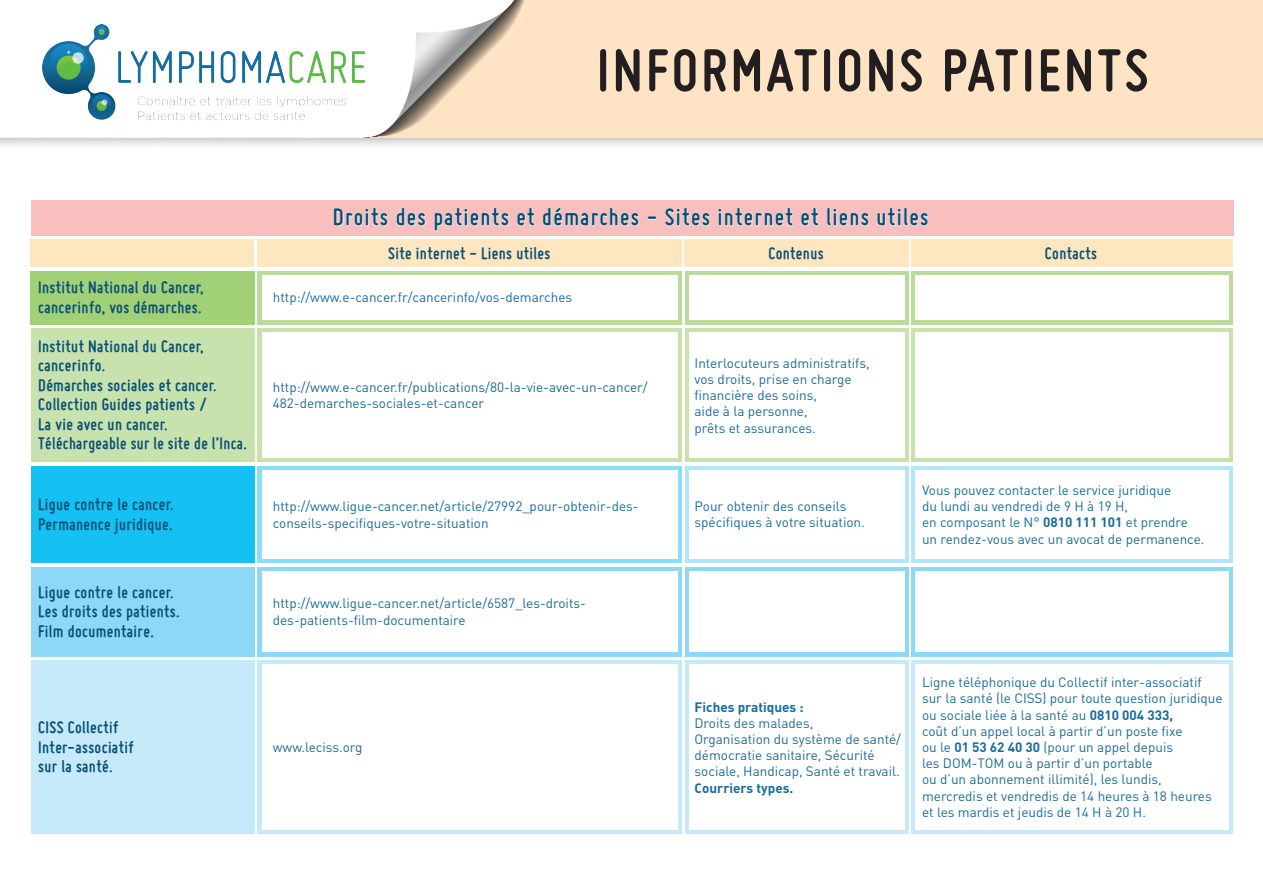
<style>
.page{position:relative;width:1263px;height:893px;background:#fff}
.page>*{position:absolute;margin:0;border:0;box-sizing:border-box;transform-origin:0 0}
.t1{font:700 63px "Miso";letter-spacing:.05em;color:#231f20}
.t2{font:700 25.5px "Miso";letter-spacing:.05em;color:#085076}
.t3{font:700 18px/19.5px "Miso";letter-spacing:.02em;color:#085076}
.t4{font:13.5px/16.2px "DIN";color:#186d9c}
.s1{font-weight:700}
</style>
<div class="page">
<div style="left:258px;top:239px;width:424px;height:27px;background:#fee7bf"></div>
<div style="left:684px;top:239px;width:224px;height:27px;background:#fee7bf"></div>
<div style="left:911px;top:239px;width:322px;height:27px;background:#fee7bf"></div>
<div style="left:31px;top:466px;width:223px;height:97px;background:#15c0f2"></div>
<div style="left:31px;top:567px;width:223px;height:89px;background:#8dd7f7"></div>
<div style="left:257px;top:567px;width:425px;height:89px;background:#8dd7f7"></div>
<div style="left:685px;top:567px;width:223px;height:89px;background:#8dd7f7"></div>
<div style="left:911px;top:567px;width:322px;height:89px;background:#8dd7f7"></div>
<div style="left:31px;top:660px;width:223px;height:174px;background:#c6eafa"></div>
<div style="left:257px;top:660px;width:425px;height:174px;background:#c6eafa"></div>
<svg style="left:685px;top:660px;width:223px;height:174px;fill:#c6eafa"></svg>
<div style="left:911px;top:660px;width:322px;height:174px;background:#c6eafa"></div>
<div style="left:30px;top:271px;width:224px;height:53px;background:#a1d076"></div>
<div style="left:257px;top:271px;width:425px;height:53px;background:#badb9b"></div>
<div style="left:685px;top:271px;width:223px;height:53px;background:#badb9b"></div>
<div style="left:911px;top:271px;width:322px;height:53px;background:#badb9b"></div>
<div style="left:31px;top:329px;width:223px;height:133px;background:#c8e2ae"></div>
<svg style="left:257px;top:329px;width:425px;height:133px;fill:#c8e2ae"></svg>
<div style="left:685px;top:329px;width:223px;height:133px;background:linear-gradient(to right,#c8e2ae,#c8e2ae)"></div>
<svg style="left:911px;top:329px;width:322px;height:133px;fill:#c8e2ae"></svg>
<div style="left:31px;top:200px;width:1202px;height:36px;background:#f9bebe"></div>
<div style="left:30px;top:239px;width:224px;height:27px;background:#fee7bf"></div>
<svg style="left:257px;top:466px;width:976px;height:97px;fill:#b4e6fa"></svg>
<div style="left:262px;top:275px;width:415px;height:45px;background:#fff"></div>
<div style="left:689px;top:275px;width:215px;height:45px;background:#fff"></div>
<div style="left:916px;top:275px;width:313px;height:45px;background:#fff"></div>
<div style="left:262px;top:333px;width:415px;height:125px;background:#fff"></div>
<div style="left:689px;top:333px;width:215px;height:125px;background:#fff"></div>
<div style="left:916px;top:333px;width:313px;height:125px;background:#fff"></div>
<div style="left:262px;top:470px;width:415px;height:89px;background:#fff"></div>
<div style="left:689px;top:470px;width:215px;height:89px;background:#fff"></div>
<div style="left:916px;top:470px;width:313px;height:89px;background:#fff"></div>
<div style="left:262px;top:571px;width:415px;height:81px;background:#fff"></div>
<div style="left:689px;top:571px;width:215px;height:81px;background:#fff"></div>
<div style="left:916px;top:571px;width:313px;height:81px;background:#fff"></div>
<div style="left:262px;top:665px;width:415px;height:165px;background:#fff"></div>
<div style="left:689px;top:665px;width:215px;height:165px;background:#fff"></div>
<div style="left:916px;top:665px;width:313px;height:165px;background:#fff"></div>
<svg style="left:334px;top:216px;width:53px;height:10px"></svg>
<svg style="left:397px;top:216px;width:28px;height:10px"></svg>
<svg style="left:435px;top:208px;width:73px;height:23px"></svg>
<svg style="left:518px;top:208px;width:16px;height:18px"></svg>
<svg style="left:543px;top:208px;width:95px;height:18px"></svg>
<svg style="left:648px;top:217px;width:8px;height:2px"></svg>
<svg style="left:665px;top:208px;width:44px;height:18px"></svg>
<svg style="left:719px;top:208px;width:74px;height:18px"></svg>
<svg style="left:801px;top:208px;width:17px;height:18px"></svg>
<svg style="left:827px;top:208px;width:41px;height:18px"></svg>
<svg style="left:878px;top:208px;width:50px;height:18px"></svg>
<div style="left:0;top:0;width:1263px;height:150px;background:#231f20;opacity:.3"></div>
<div style="left:0;top:0;width:1263px;height:137px;background:#fee3c4"></div>
<svg style="left:453px;top:0;width:71px;height:88px"></svg>
<svg style="left:0;top:0;width:453px;height:216px;fill:#fff"></svg>
<img style="left:43px;top:24px;width:321px;height:99px">
<p class="t1" style="left:597px;top:35px;width:553px">INFORMATIONS PATIENTS</p>
<p class="t2" style="left:333px;top:203px;width:597px">Droits des patients et démarches - Sites internet et liens utiles</p>
<p class="t3" style="left:388px;top:243px;width:164px">Site internet - Liens utiles</p>
<p class="t3" style="left:768px;top:243px;width:57px">Contenus</p>
<p class="t3" style="left:1045px;top:243px;width:54px">Contacts</p>
<p class="t3" style="left:38px;top:278px;width:167px">Institut National du Cancer, cancerinfo, vos démarches.</p>
<p class="t4" style="left:273px;top:289px;width:301px">http://www.e-cancer.fr/cancerinfo/vos-demarches</p>
<p class="t3" style="left:38px;top:336px;width:210px">Institut National du Cancer, cancerinfo.<br>Démarches sociales et cancer.<br>Collection Guides patients /<br>La vie avec un cancer.<br>Téléchargeable sur le site de l’Inca.</p>
<p class="t4" style="left:273px;top:378px;width:376px">http://www.e-cancer.fr/publications/80-la-vie-avec-un-cancer/<br>482-demarches-sociales-et-cancer</p>
<p class="t4" style="left:694px;top:354px;width:177px">Interlocuteurs administratifs, vos droits, prise en charge financière des soins,<br>aide à la personne,<br>prêts et assurances.</p>
<p class="t3" style="left:38px;top:494px;width:137px">Ligue contre le cancer.<br>Permanence juridique.</p>
<p class="t4" style="left:273px;top:498px;width:367px">http://www.ligue-cancer.net/article/27992_pour-obtenir-des&shy;conseils-specifiques-votre-situation</p>
<p class="t4" style="left:694px;top:498px;width:172px">Pour obtenir des conseils spécifiques à votre situation.</p>
<p class="t3" style="left:38px;top:582px;width:143px">Ligue contre le cancer.<br>Les droits des patients.<br>Film documentaire.</p>
<p class="t3" style="left:38px;top:717px;width:97px">CISS Collectif<br>Inter-associatif sur la santé.</p>
<p class="t4" style="left:273px;top:595px;width:315px">http://www.ligue-cancer.net/article/6587_les-droits&shy;des-patients-film-documentaire</p>
<p class="t4" style="left:273px;top:739px;width:91px">www.leciss.org</p>
<p class="t4" style="left:694px;top:698px;width:208px"><span class="s1">Fiches pratiques :<br></span>Droits des malades,<br>Organisation du système de santé/ démocratie sanitaire, Sécurité sociale, Handicap, Santé et travail.<br><span class="s1">Courriers types.</span></p>
<p class="t4" style="left:922px;top:482px;width:284px">Vous pouvez contacter le service juridique<br>du lundi au vendredi de 9 H à 19 H,<br>en composant le N° <span class="s1">0810 111 101</span> et prendre un rendez-vous avec un avocat de permanence.</p>
<p class="t4" style="left:922px;top:674px;width:302px">Ligne téléphonique du Collectif inter-associatif sur la santé (le CISS) pour toute question juridique ou sociale liée à la santé au <span class="s1">0810 004 333,<br></span>coût d’un appel local à partir d’un poste fixe<br>ou le <span class="s1">01 53 62 40 30</span> (pour un appel depuis<br>les DOM-TOM ou à partir d’un portable<br>ou d’un abonnement illimité), les lundis, mercredis et vendredis de 14 heures à 18 heures et les mardis et jeudis de 14 H à 20 H.</p>
</div>
